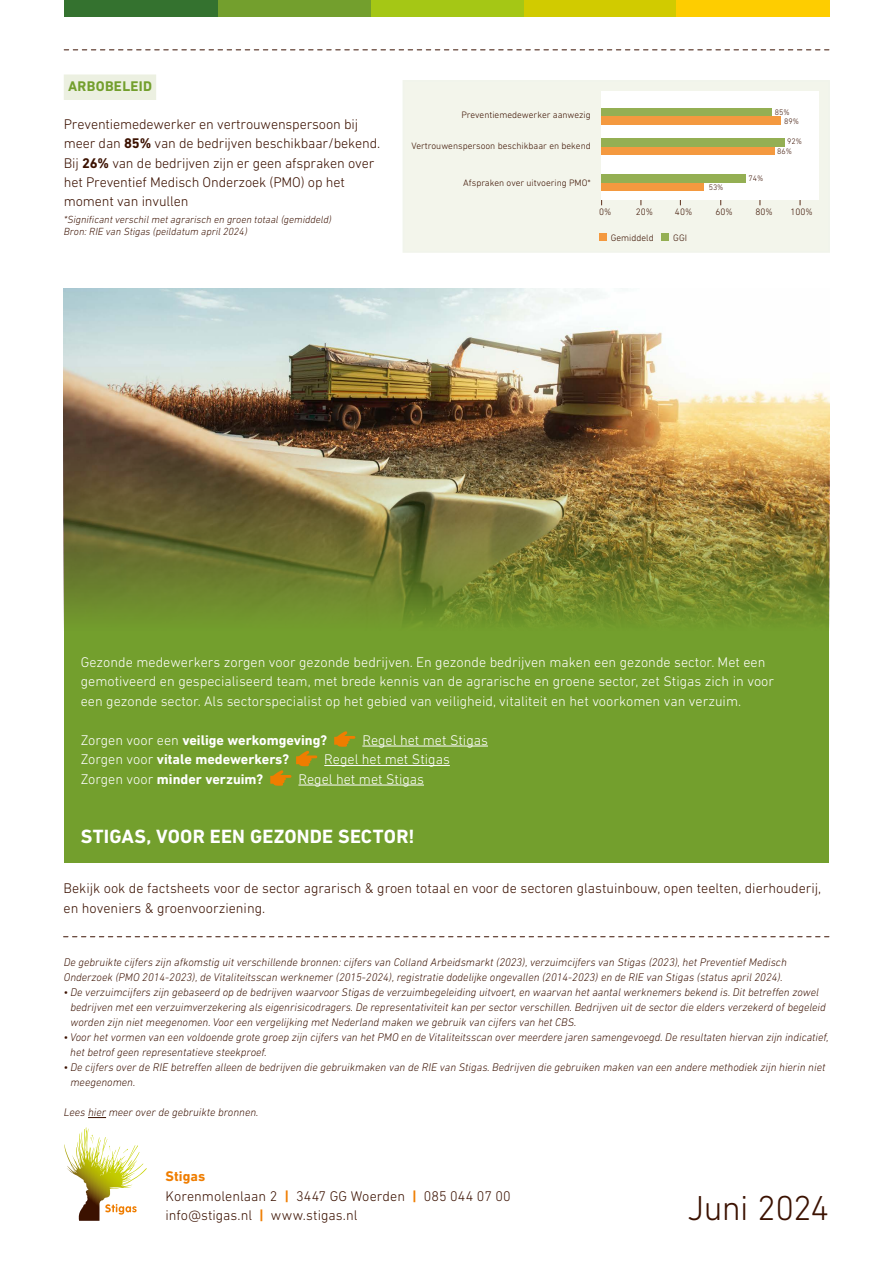
<style>
.page{position:relative;width:893px;height:1263px;background:#fff}
.page>*{position:absolute;margin:0;border:0;box-sizing:border-box;transform-origin:0 0}
.t1{font:300 35.25px "DIN Next LT Pro";letter-spacing:-.02em;color:#3b1100}
.t2{font:700 19.5px "DIN Next LT Pro";letter-spacing:.01em;color:#fff}
.t3{font:300 14.25px/19.2px "DIN Next LT Pro";letter-spacing:-.01em;color:#3b1100}
.t4{font:300 14.25px/19.5px "DIN Next LT Pro";color:#fff}
.t5{font:700 14.25px "DIN Next LT Pro";color:#fff}
.t6{font:700 14.25px "DIN Next LT Pro";letter-spacing:.02em;color:#739f2d}
.t7{font:italic 300 11.25px/15px "DIN Next LT Pro";color:#3b1100}
.t8{font:italic 300 10.5px/12px "DIN Next LT Pro";color:#3b1100}
.t9{font:300 9.45px "DIN Next LT Pro";color:#3b1100}
.t10{font:300 8.1px "DIN Next LT Pro";color:#3b1100}
.s1{font-weight:700}
.s2{font-weight:300}
.s3{font-weight:700;color:#ef7d00}
</style>
<div class="page">
<div style="left:524px;top:0;width:153px;height:16px;background:#d1cb00"></div>
<div style="left:677px;top:0;width:153px;height:16px;background:#fecd00"></div>
<div style="left:371px;top:0;width:153px;height:16px;background:#a5c715"></div>
<div style="left:218px;top:0;width:153px;height:16px;background:#739f2d"></div>
<div style="left:64px;top:0;width:154px;height:16px;background:#34722f"></div>
<svg style="left:64px;top:50px;width:765px;height:1px"></svg>
<div style="left:64px;top:313px;width:765px;height:550px;background:#739f2d"></div>
<img style="left:64px;top:288px;width:765px;height:335px">
<svg style="left:64px;top:936px;width:765px;height:1px"></svg>
<div style="left:403px;top:81px;width:426px;height:171px;background:#f3f5eb"></div>
<div style="left:601px;top:92px;width:218px;height:108px;background:#fff"></div>
<div style="left:601px;top:108px;width:171px;height:9px;background:#94af53"></div>
<div style="left:601px;top:117px;width:180px;height:8px;background:#f4993f"></div>
<div style="left:601px;top:146px;width:174px;height:8px;background:#f4993f"></div>
<div style="left:601px;top:182px;width:103px;height:9px;background:#f4993f"></div>
<div style="left:601px;top:138px;width:184px;height:9px;background:#94af53"></div>
<div style="left:601px;top:174px;width:144px;height:8px;background:#94af53"></div>
<div style="left:599px;top:233px;width:7px;height:8px;background:#f4993f"></div>
<div style="left:661px;top:233px;width:7px;height:8px;background:#94af53"></div>
<div style="left:403px;top:80px;width:427px;height:173px;border:2px solid #f1f4eb"></div>
<svg style="left:64px;top:1128px;width:24px;height:61px"></svg>
<svg style="left:105px;top:1204px;width:32px;height:10px"></svg>
<hr style="left:362px;top:746px;width:126px;height:1px;background:#fff">
<hr style="left:324px;top:765px;width:126px;height:1px;background:#fff">
<hr style="left:298px;top:785px;width:126px;height:1px;background:#fff">
<svg style="left:334px;top:731px;width:21px;height:16px"></svg>
<svg style="left:270px;top:751px;width:47px;height:35px"></svg>
<svg style="left:88px;top:1117px;width:18px;height:1px"></svg>
<div style="left:64px;top:74px;width:92px;height:26px;background:#ecf0e1"></div>
<p class="t6" style="left:68px;top:78px;width:86px">ARBOBELEID</p>
<p class="t3" style="left:64px;top:115px;width:318px">Preventiemedewerker en vertrouwenspersoon bij meer dan <span class="s1">85%</span> van de bedrijven beschikbaar/bekend.<br>Bij <span class="s1">26%</span> van de bedrijven zijn er geen afspraken over het Preventief Medisch Onderzoek (PMO) op het moment van invullen</p>
<p class="t8" style="left:64px;top:213px;width:269px">*Significant verschil met agrarisch en groen totaal (gemiddeld)<br>Bron: RIE van Stigas (peildatum april 2024)</p>
<p class="t9" style="left:461px;top:109px;width:131px">Preventiemedewerker aanwezig</p>
<p class="t9" style="left:412px;top:141px;width:181px">Vertrouwenspersoon beschikbaar en bekend</p>
<p class="t9" style="left:463px;top:177px;width:129px">Afspraken over uitvoering PMO*</p>
<p class="t10" style="left:709px;top:183px;width:16px">53%</p>
<p class="t10" style="left:748px;top:173px;width:16px">74%</p>
<p class="t10" style="left:775px;top:107px;width:16px">85%</p>
<p class="t10" style="left:777px;top:146px;width:16px">86%</p>
<p class="t10" style="left:784px;top:116px;width:16px">89%</p>
<p class="t10" style="left:787px;top:137px;width:16px">92%</p>
<p class="t9" style="left:599px;top:207px;width:14px">0%</p>
<p class="t9" style="left:636px;top:207px;width:19px">20%</p>
<p class="t9" style="left:675px;top:207px;width:19px">40%</p>
<p class="t9" style="left:715px;top:207px;width:19px">60%</p>
<p class="t9" style="left:755px;top:207px;width:19px">80%</p>
<p class="t9" style="left:790px;top:207px;width:24px">100%</p>
<p class="t9" style="left:611px;top:232px;width:45px">Gemiddeld</p>
<p class="t9" style="left:673px;top:232px;width:15px">GGI</p>
<p class="t4" style="left:81px;top:652px;width:695px">Gezonde medewerkers zorgen voor gezonde bedrijven. En gezonde bedrijven maken een gezonde sector. Met een gemotiveerd en gespecialiseerd team, met brede kennis van de agrarische en groene sector, zet Stigas zich in voor een gezonde sector. Als sectorspecialist op het gebied van veiligheid, vitaliteit en het voorkomen van verzuim.</p>
<p class="t5" style="left:81px;top:731px;width:248px"><span class="s2">Zorgen voor een</span> veilige werkomgeving?</p>
<p class="t4" style="left:362px;top:730px;width:127px">Regel het met Stigas</p>
<p class="t5" style="left:81px;top:751px;width:210px"><span class="s2">Zorgen voor</span> vitale medewerkers?</p>
<p class="t4" style="left:324px;top:749px;width:127px">Regel het met Stigas</p>
<p class="t5" style="left:81px;top:770px;width:184px"><span class="s2">Zorgen voor</span> minder verzuim?</p>
<p class="t4" style="left:298px;top:769px;width:127px">Regel het met Stigas</p>
<h2 class="t2" style="left:81px;top:825px;width:335px">STIGAS, VOOR EEN GEZONDE SECTOR!</h2>
<p class="t3" style="left:64px;top:878px;width:759px">Bekijk ook de factsheets voor de sector agrarisch &amp; groen totaal en voor de sectoren glastuinbouw, open teelten, dierhouderij, en hoveniers &amp; groenvoorziening.</p>
<p class="t7" style="left:64px;top:955px;width:725px">De gebruikte cijfers zijn afkomstig uit verschillende bronnen: cijfers van Colland Arbeidsmarkt (2023), verzuimcijfers van Stigas (2023), het Preventief Medisch<br>Onderzoek (PMO 2014-2023), de Vitaliteitsscan werknemer (2015-2024), registratie dodelijke ongevallen (2014-2023) en de RIE van Stigas (status april 2024).</p>
<p class="t7" style="left:70px;top:985px;width:757px;text-indent:-7px">• De verzuimcijfers zijn gebaseerd op de bedrijven waarvoor Stigas de verzuimbegeleiding uitvoert, en waarvan het aantal werknemers bekend is. Dit betreffen zowel bedrijven met een verzuimverzekering als eigenrisicodragers. De representativiteit kan per sector verschillen. Bedrijven uit de sector die elders verzekerd of begeleid worden zijn niet meegenomen. Voor een vergelijking met Nederland maken we gebruik van cijfers van het CBS.</p>
<p class="t7" style="left:70px;top:1030px;width:760px;text-indent:-6px">• Voor het vormen van een voldoende grote groep zijn cijfers van het PMO en de Vitaliteitsscan over meerdere jaren samengevoegd. De resultaten hiervan zijn indicatief, het betrof geen representatieve steekproef.</p>
<p class="t7" style="left:70px;top:1060px;width:756px;text-indent:-7px">• De cijfers over de RIE betreffen alleen de bedrijven die gebruikmaken van de RIE van Stigas. Bedrijven die gebruiken maken van een andere methodiek zijn hierin niet meegenomen.</p>
<p class="t7" style="left:64px;top:1105px;width:196px">Lees hier meer over de gebruikte bronnen.</p>
<p class="t3" style="left:166px;top:1167px;width:347px"><span class="s3">Stigas<br></span>Korenmolenlaan 2 <span class="s3">|</span> 3447 GG Woerden <span class="s3">|</span> 085 044 07 00 info@stigas.nl <span class="s3">|</span> www.stigas.nl</p>
<h1 class="t1" style="left:687px;top:1188px;width:143px">Juni 2024</h1>
</div>
